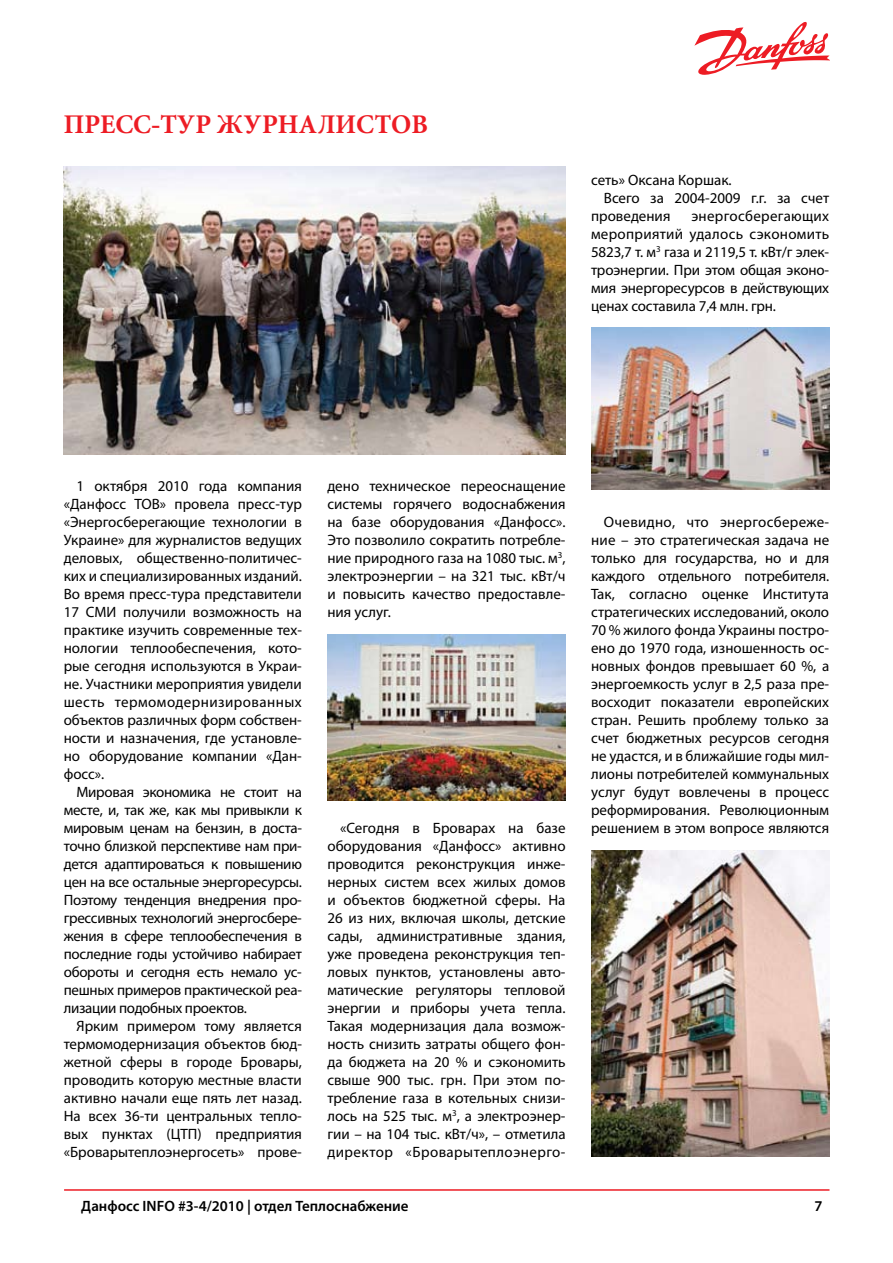
<style>
.page{position:relative;width:893px;height:1263px;background:#fff}
.page>*{position:absolute;margin:0;border:0;box-sizing:border-box;transform-origin:0 0}
.t1{font:700 27px "Minion Cyr";color:#ed1c24}
.t2{font:15px/18px "Myriad Pro";color:#000;text-align:justify}
.t3{font:600 15px "Myriad Pro";color:#000}
</style>
<div class="page">
<hr style="left:64px;top:1189px;width:765px;height:2px;background:#ed1c24">
<svg style="left:694px;top:22px;width:135px;height:53px"></svg>
<img style="left:591px;top:327px;width:238px;height:162px">
<img style="left:64px;top:167px;width:502px;height:287px">
<img style="left:327px;top:635px;width:239px;height:166px">
<img style="left:591px;top:850px;width:238px;height:307px">
<h1 class="t1" style="left:64px;top:108px;width:366px">Пресс-тур журналистов</h1>
<p class="t2" style="left:591px;top:170px;width:142px">сеть» Оксана Коршак.</p>
<p class="t2" style="left:604px;top:188px;width:227px">Всего за 2004-2009 г.г. за счет</p>
<p class="t2" style="left:591px;top:206px;width:81px">проведения</p>
<p class="t2" style="left:591px;top:206px;width:240px;text-indent:100px">энергосберегающих мероприятий удалось сэкономить 5823,7 т. м<sup>3</sup> газа и 2119,5 т. кВт/г элек&shy;троэнергии. При этом общая эконо&shy;мия энергоресурсов в действующих ценах составила 7,4 млн. грн.</p>
<p class="t2" style="left:64px;top:476px;width:240px;text-indent:13px">1 октября 2010 года компания «Данфосс ТОВ» провела пресс-тур «Энергосберегающие технологии в Украине» для журналистов ведущих деловых, общественно-политичес&shy;ких и специализированных изданий.<br>Во время пресс-тура представители 17 СМИ получили возможность на практике изучить современные тех&shy;нологии теплообеспечения, кото&shy;рые сегодня используются в Украи&shy;не. Участники мероприятия увидели шесть термомодернизированных объектов различных форм собствен&shy;ности и назначения, где установле&shy;но оборудование компании «Дан&shy;фосс».</p>
<p class="t2" style="left:64px;top:782px;width:240px;text-indent:13px">Мировая экономика не стоит на месте, и, так же, как мы привыкли к мировым ценам на бензин, в доста&shy;точно близкой перспективе нам при&shy;дется адаптироваться к повышению цен на все остальные энергоресурсы.<br>Поэтому тенденция внедрения про&shy;грессивных технологий энергосбере&shy;жения в сфере теплообеспечения в последние годы устойчиво набирает обороты и сегодня есть немало ус&shy;пешных примеров практической реа&shy;лизации подобных проектов.</p>
<p class="t2" style="left:64px;top:1016px;width:240px;text-indent:13px">Ярким примером тому является термомодернизация объектов бюд&shy;жетной сферы в городе Бровары, проводить которую местные власти активно начали еще пять лет назад.<br>На всех 36-ти центральных тепло&shy;вых пунктах (ЦТП) предприятия «Броварытеплоэнергосеть» прове-</p>
<p class="t2" style="left:327px;top:476px;width:240px">дено техническое переоснащение системы горячего водоснабжения на базе оборудования «Данфосс».<br>Это позволило сократить потребле&shy;ние природного газа на 1080 тыс. м<sup>3</sup>, электроэнергии – на 321 тыс. кВт/ч и повысить качество предоставле&shy;ния услуг.</p>
<p class="t2" style="left:327px;top:818px;width:240px;text-indent:13px">«Сегодня в Броварах на базе оборудования «Данфосс» активно проводится реконструкция инже&shy;нерных систем всех жилых домов и объектов бюджетной сферы. На 26 из них, включая школы, детские сады, административные здания, уже проведена реконструкция теп&shy;ловых пунктов, установлены авто&shy;матические регуляторы тепловой энергии и приборы учета тепла.<br>Такая модернизация дала возмож&shy;ность снизить затраты общего фон&shy;да бюджета на 20 % и сэкономить свыше 900 тыс. грн. При этом по&shy;требление газа в котельных снизи&shy;лось на 525 тыс. м<sup>3</sup>, а электроэнер&shy;гии – на 104 тыс. кВт/ч», – отметила директор «Броварытеплоэнерго-</p>
<p class="t2" style="left:591px;top:512px;width:240px;text-indent:13px">Очевидно, что энергосбереже&shy;ние – это стратегическая задача не только для государства, но и для каждого отдельного потребителя.<br>Так, согласно оценке Института стратегических исследований, около 70 % жилого фонда Украины постро&shy;ено до 1970 года, изношенность ос&shy;новных фондов превышает 60 %, а энергоемкость услуг в 2,5 раза пре&shy;восходит показатели европейских стран. Решить проблему только за счет бюджетных ресурсов сегодня не удастся, и в ближайшие годы мил&shy;лионы потребителей коммунальных услуг будут вовлечены в процесс реформирования. Революционным решением в этом вопросе являются</p>
<p class="t3" style="left:81px;top:1196px;width:329px">Данфосс INFO #3-4/2010 | отдел Теплоснабжение</p>
<p class="t3" style="left:814px;top:1196px;width:10px">7</p>
</div>
